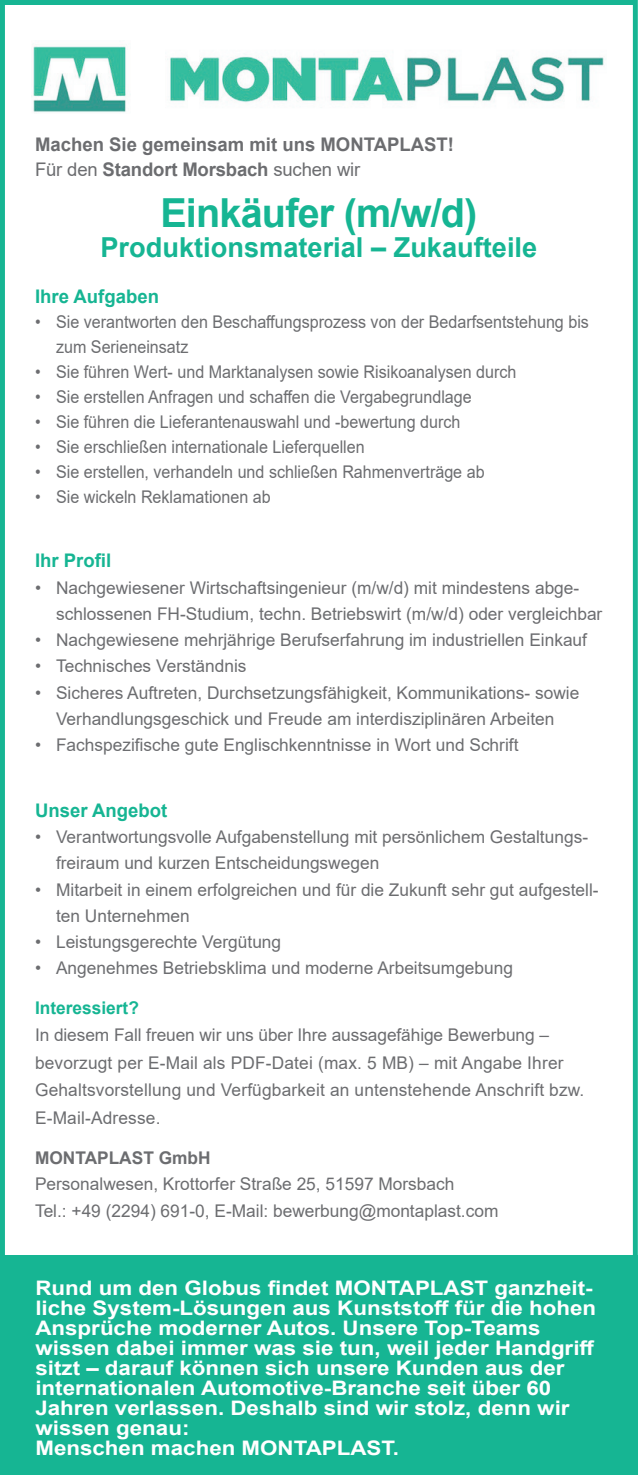
<style>
.page{position:relative;width:639px;height:1475px;background:#fff}
.page>*{position:absolute;margin:0;border:0;box-sizing:border-box;transform-origin:0 0}
.t1{font:700 40px "Arial";letter-spacing:-.02em;color:#16b593}
.t2{font:700 27.5px "Arial";color:#16b593}
.t3{font:700 20px/20px "Arial";color:#fff;scale:1.12 1}
.t4{font:700 18.75px/25px "Arial";color:#6c6d70}
.t5{font:700 18.75px "Arial";color:#16b593}
.t6{font:17.5px/26.2px "Arial";color:#6c6d70}
.t7{font:17.5px/25px "Arial";color:#6c6d70;scale:.92 1}
.s1{font-weight:400}
.s2{font-weight:700;color:#16b593}
.s3{font-weight:700}
</style>
<div class="page">
<img style="left:33px;top:46px;width:571px;height:67px">
<div style="left:0;top:0;width:638px;height:1467px;border:5px solid #16b593"></div>
<div style="left:0;top:1254px;width:638px;height:220px;background:#16b593"></div>
<p class="t4" style="left:35px;top:132px;width:421px">Machen Sie gemeinsam mit uns MONTAPLAST!<br><span class="s1">Für den</span> Standort Morsbach <span class="s1">suchen wir</span></p>
<p class="t1" style="left:160px;top:185px;width:319px">Einkäufer (m/w/d)</p>
<p class="t2" style="left:101px;top:228px;width:438px">Produktionsmaterial – Zukaufteile</p>
<p class="t5" style="left:35px;top:283px;width:125px">Ihre Aufgaben</p>
<p class="t7" style="left:56px;top:309px;width:581px;text-indent:-21px">• Sie verantworten den Beschaffungsprozess von der Bedarfsentstehung bis zum Serieneinsatz</p>
<p class="t7" style="left:35px;top:359px;width:525px">• Sie führen Wert- und Marktanalysen sowie Risikoanalysen durch</p>
<p class="t7" style="left:35px;top:384px;width:476px">• Sie erstellen Anfragen und schaffen die Vergabegrundlage</p>
<p class="t7" style="left:35px;top:409px;width:464px">• Sie führen die Lieferantenauswahl und -bewertung durch</p>
<p class="t7" style="left:35px;top:434px;width:360px">• Sie erschließen internationale Lieferquellen</p>
<p class="t7" style="left:35px;top:459px;width:490px">• Sie erstellen, verhandeln und schließen Rahmenverträge ab</p>
<p class="t7" style="left:35px;top:484px;width:258px">• Sie wickeln Reklamationen ab</p>
<p class="t5" style="left:35px;top:547px;width:78px">Ihr Profil</p>
<p class="t6" style="left:56px;top:574px;width:548px;text-indent:-21px">• Nachgewiesener Wirtschaftsingenieur (m/w/d) mit mindestens abge&shy;schlossenen FH-Studium, techn. Betriebswirt (m/w/d) oder vergleichbar</p>
<p class="t6" style="left:35px;top:626px;width:553px">• Nachgewiesene mehrjährige Berufserfahrung im industriellen Einkauf</p>
<p class="t6" style="left:35px;top:653px;width:213px">• Technisches Verständnis</p>
<p class="t6" style="left:35px;top:679px;width:546px;text-align:center">• Sicheres Auftreten, Durchsetzungsfähigkeit, Kommunikations- sowie<br>Verhandlungsgeschick und Freude am interdisziplinären Arbeiten</p>
<p class="t6" style="left:35px;top:731px;width:485px">• Fachspezifische gute Englischkenntnisse in Wort und Schrift</p>
<p class="t5" style="left:35px;top:796px;width:134px">Unser Angebot</p>
<p class="t6" style="left:56px;top:823px;width:534px;text-indent:-21px">• Verantwortungsvolle Aufgabenstellung mit persönlichem Gestaltungs&shy;freiraum und kurzen Entscheidungswegen</p>
<p class="t6" style="left:56px;top:876px;width:544px;text-indent:-21px">• Mitarbeit in einem erfolgreichen und für die Zukunft sehr gut aufgestell&shy;ten Unternehmen</p>
<p class="t6" style="left:35px;top:928px;width:248px">• Leistungsgerechte Vergütung</p>
<p class="t6" style="left:35px;top:954px;width:480px">• Angenehmes Betriebsklima und moderne Arbeitsumgebung</p>
<p class="t6" style="left:35px;top:993px;width:551px;line-height:27.5px"><span class="s2">Interessiert?<br></span>In diesem Fall freuen wir uns über Ihre aussagefähige Bewerbung – bevorzugt per E-Mail als PDF-Datei (max. 5 MB) – mit Angabe Ihrer Gehaltsvorstellung und Verfügbarkeit an untenstehende Anschrift bzw.<br>E-Mail-Adresse.</p>
<p class="t6" style="left:35px;top:1144px;width:465px"><span class="s3">MONTAPLAST GmbH<br></span>Personalwesen, Krottorfer Straße 25, 51597 Morsbach<br>Tel.: +49 (2294) 691-0, E-Mail: bewerbung@montaplast.com</p>
<p class="t3" style="left:35px;top:1277px;width:502px">Rund um den Globus findet MONTAPLAST ganzheit&shy;liche System-Lösungen aus Kunststoff für die hohen Ansprüche moderner Autos. Unsere Top-Teams wissen dabei immer was sie tun, weil jeder Handgriff sitzt – darauf können sich unsere Kunden aus der internationalen Automotive-Branche seit über 60<br>Jahren verlassen. Deshalb sind wir stolz, denn wir wissen genau:<br>Menschen machen MONTAPLAST.</p>
</div>
